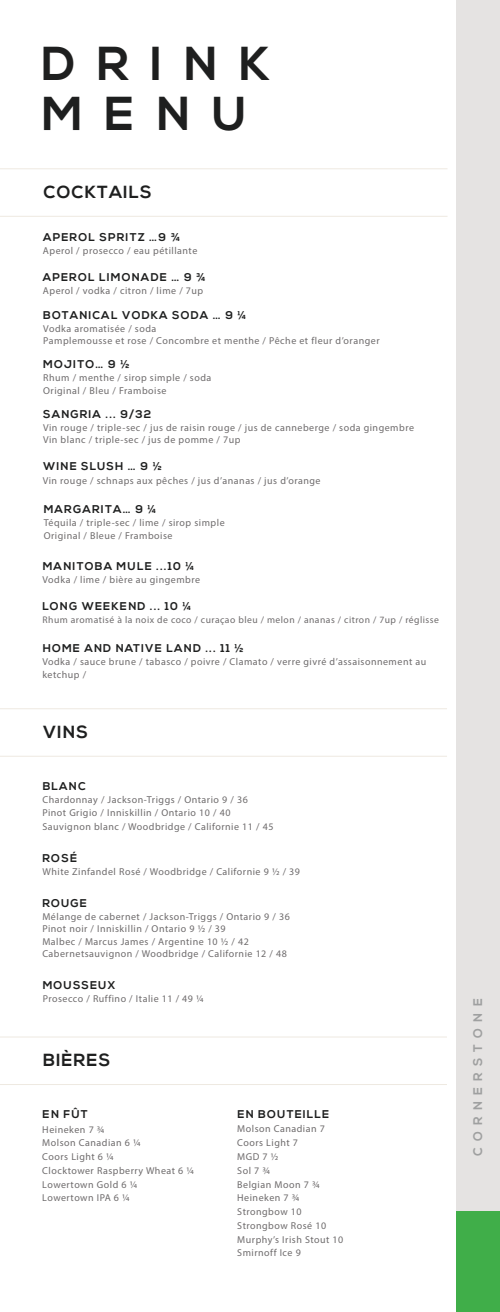
<style>
.page{position:relative;width:500px;height:1312px;background:#fff}
.page>*{position:absolute;margin:0;border:0;box-sizing:border-box;transform-origin:0 0}
.t1{font:700 47.5px "Nexa";letter-spacing:.45em;color:#1e1f1f}
.t2{font:700 17.5px "Nexa";letter-spacing:.06em;color:#1e1f1f}
.t3{font:700 12.5px "Nexa";letter-spacing:.5em;color:#9fa0a0}
.t4{font:700 11.25px "Nexa";letter-spacing:.1em;color:#1e1f1f}
.t5{font:10px/13.8px "Myriad Pro";letter-spacing:.05em;color:#6e6b6c}
.t6{font:9.62px "Myriad Pro";letter-spacing:.05em;color:#6e6b6c}
</style>
<div class="page">
<hr style="left:0;top:216px;width:447px;height:1px;background:#eee9e1">
<hr style="left:0;top:168px;width:447px;height:1px;background:#eee9e1">
<div style="left:456px;top:0;width:44px;height:1211px;background:#e5e3e2"></div>
<div style="left:456px;top:1211px;width:44px;height:100px;background:#40ae49"></div>
<hr style="left:0;top:755px;width:447px;height:1px;background:#eee9e1">
<hr style="left:0;top:708px;width:447px;height:1px;background:#eee9e1">
<hr style="left:0;top:1083px;width:447px;height:1px;background:#eee9e1">
<hr style="left:0;top:1036px;width:447px;height:1px;background:#eee9e1">
<p class="t1" style="left:42px;top:36px;width:230px">DRINK</p>
<p class="t1" style="left:42px;top:86px;width:207px">MENU</p>
<p class="t2" style="left:44px;top:182px;width:109px">COCKTAILS</p>
<p class="t4" style="left:43px;top:231px;width:138px">APEROL SPRITZ …9 ¾</p>
<p class="t5" style="left:43px;top:243px;width:156px">Aperol / prosecco / eau pétillante</p>
<p class="t5" style="left:43px;top:283px;width:162px">Aperol / vodka / citron / lime / 7up</p>
<p class="t4" style="left:43px;top:270px;width:164px">APEROL LIMONADE … 9 ¾</p>
<p class="t4" style="left:43px;top:308px;width:204px">BOTANICAL VODKA SODA … 9 ¼</p>
<p class="t5" style="left:43px;top:321px;width:115px">Vodka aromatisée / soda</p>
<p class="t5" style="left:43px;top:334px;width:338px">Pamplemousse et rose / Concombre et menthe / Pêche et fleur d’oranger</p>
<p class="t4" style="left:43px;top:357px;width:88px">MOJITO… 9 ½</p>
<p class="t5" style="left:43px;top:370px;width:169px">Rhum / menthe / sirop simple / soda</p>
<p class="t5" style="left:43px;top:383px;width:125px">Original / Bleu / Framboise</p>
<p class="t5" style="left:43px;top:420px;width:372px">Vin rouge / triple-sec / jus de raisin rouge / jus de canneberge / soda gingembre</p>
<p class="t5" style="left:43px;top:433px;width:199px">Vin blanc / triple-sec / jus de pomme / 7up</p>
<p class="t5" style="left:43px;top:473px;width:279px">Vin rouge / schnaps aux pêches / jus d’ananas / jus d’orange</p>
<p class="t4" style="left:44px;top:502px;width:114px">MARGARITA… 9 ¼</p>
<p class="t5" style="left:44px;top:516px;width:182px">Téquila / triple-sec / lime / sirop simple</p>
<p class="t5" style="left:44px;top:528px;width:130px">Original / Bleue / Framboise</p>
<p class="t4" style="left:43px;top:560px;width:153px">MANITOBA MULE ...10 ¼</p>
<p class="t4" style="left:42px;top:599px;width:150px">LONG WEEKEND ... 10 ¼</p>
<p class="t4" style="left:43px;top:407px;width:110px">SANGRIA ... 9/32</p>
<p class="t4" style="left:43px;top:460px;width:120px">WINE SLUSH … 9 ½</p>
<p class="t5" style="left:42px;top:572px;width:159px">Vodka / lime / bière au gingembre</p>
<p class="t6" style="left:42px;top:613px;width:398px">Rhum aromatisé à la noix de coco / curaçao bleu / melon / ananas / citron / 7up / réglisse</p>
<p class="t4" style="left:43px;top:641px;width:202px">HOME AND NATIVE LAND ... 11 ½</p>
<p class="t5" style="left:42px;top:654px;width:385px">Vodka / sauce brune / tabasco / poivre / Clamato / verre givré d’assaisonnement au ketchup /</p>
<p class="t2" style="left:43px;top:721px;width:47px">VINS</p>
<p class="t4" style="left:43px;top:779px;width:44px">BLANC</p>
<p class="t5" style="left:42px;top:792px;width:207px">Chardonnay / Jackson-Triggs / Ontario 9 / 36</p>
<p class="t5" style="left:42px;top:805px;width:189px">Pinot Grigio / Inniskillin / Ontario 10 / 40</p>
<p class="t5" style="left:42px;top:819px;width:232px">Sauvignon blanc / Woodbridge / Californie 11 / 45</p>
<p class="t4" style="left:43px;top:851px;width:36px">ROSÉ</p>
<p class="t5" style="left:43px;top:864px;width:259px">White Zinfandel Rosé / Woodbridge / Californie 9 ½ / 39</p>
<p class="t4" style="left:42px;top:896px;width:46px">ROUGE</p>
<p class="t5" style="left:42px;top:909px;width:249px">Mélange de cabernet / Jackson-Triggs / Ontario 9 / 36</p>
<p class="t5" style="left:42px;top:921px;width:185px">Pinot noir / Inniskillin / Ontario 9 ½ / 39</p>
<p class="t5" style="left:42px;top:934px;width:208px">Malbec / Marcus James / Argentine 10 ½ / 42</p>
<p class="t5" style="left:42px;top:946px;width:246px">Cabernetsauvignon / Woodbridge / Californie 12 / 48</p>
<p class="t4" style="left:43px;top:978px;width:74px">MOUSSEUX</p>
<p class="t5" style="left:43px;top:991px;width:162px">Prosecco / Ruffino / Italie 11 / 49 ¼</p>
<p class="t2" style="left:43px;top:1049px;width:69px">BIÈRES</p>
<p class="t4" style="left:43px;top:1107px;width:47px">EN FÛT</p>
<p class="t5" style="left:42px;top:1121px;width:64px">Heineken 7 ¾</p>
<p class="t5" style="left:42px;top:1135px;width:100px">Molson Canadian 6 ¼</p>
<p class="t5" style="left:42px;top:1149px;width:73px">Coors Light 6 ¼</p>
<p class="t5" style="left:42px;top:1163px;width:153px">Clocktower Raspberry Wheat 6 ¼</p>
<p class="t5" style="left:42px;top:1176px;width:96px">Lowertown Gold 6 ¼</p>
<p class="t5" style="left:42px;top:1190px;width:89px">Lowertown IPA 6 ¼</p>
<p class="t4" style="left:237px;top:1107px;width:93px">EN BOUTEILLE</p>
<p class="t5" style="left:237px;top:1121px;width:89px">Molson Canadian 7</p>
<p class="t5" style="left:237px;top:1135px;width:62px">Coors Light 7</p>
<p class="t5" style="left:237px;top:1149px;width:43px">MGD 7 ½</p>
<p class="t5" style="left:237px;top:1163px;width:34px">Sol 7 ¾</p>
<p class="t5" style="left:237px;top:1176px;width:84px">Belgian Moon 7 ¾</p>
<p class="t5" style="left:237px;top:1190px;width:64px">Heineken 7 ¾</p>
<p class="t5" style="left:237px;top:1204px;width:66px">Strongbow 10</p>
<p class="t5" style="left:237px;top:1218px;width:90px">Strongbow Rosé 10</p>
<p class="t5" style="left:237px;top:1231px;width:108px">Murphy’s Irish Stout 10</p>
<p class="t5" style="left:237px;top:1245px;width:65px">Smirnoff Ice 9</p>
<p class="t3" style="left:470px;top:1155px;width:159px;rotate:-90deg">CORNERSTONE</p>
</div>
